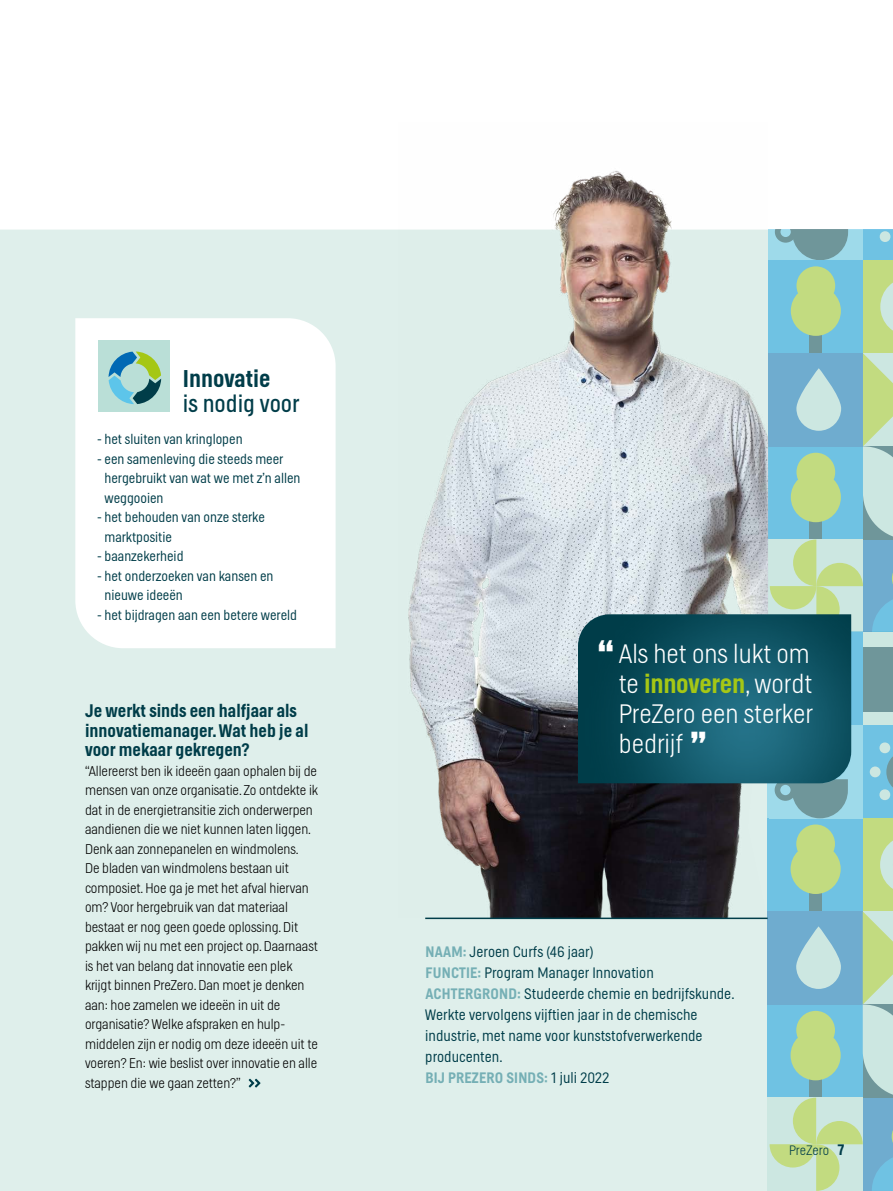
<style>
.page{position:relative;width:893px;height:1191px;background:#fff}
.page>*{position:absolute;margin:0;border:0;box-sizing:border-box;transform-origin:0 0}
.t1{font:900 37.5px "Helsinki";color:#fff}
.t2{font:100 26.4px/30px "Helsinki";color:#fff}
.t3{font:300 24px "Helsinki";color:#003d49}
.t4{font:500 24px "Helsinki";color:#003d49}
.t5{font:500 18px/19.5px "Helsinki";color:#003d49}
.t6{font:200 15px/21px "Helsinki";letter-spacing:.005em;color:#003d49}
.t7{font:100 13.95px/19.5px "Helsinki";letter-spacing:-.005em;color:#000}
.t8{font:200 13.95px/19.5px "Helsinki";color:#003d49}
.t9{font:100 13.5px "Helsinki";letter-spacing:.01em;color:#003d49}
.s1{font-weight:500;color:#a5c715}
.s2{font-weight:500;color:#75afb5}
.s3{font-weight:500;font-size:15px}
</style>
<div class="page">
<div style="left:0;top:230px;width:893px;height:961px;background:#dfefeb"></div>
<svg style="left:249px;top:1078px;width:11px;height:9px"></svg>
<svg style="left:75px;top:318px;width:261px;height:330px"></svg>
<div style="left:98px;top:340px;width:72px;height:72px;background:#badfd7"></div>
<svg style="left:109px;top:351px;width:52px;height:53px"></svg>
<div style="left:768px;top:725px;width:11px;height:93px;background:#9edaea"></div>
<div style="left:768px;top:818px;width:11px;height:93px;background:#6fc2e3"></div>
<div style="left:863px;top:725px;width:30px;height:93px;background:#6fc2e3"></div>
<div style="left:870px;top:766px;width:10px;height:11px;background:#cce7e1;border-radius:50%"></div>
<svg style="left:879px;top:742px;width:14px;height:58px"></svg>
<div style="left:770px;top:632px;width:93px;height:93px;background:linear-gradient(to bottom,#6fc2e3,#6fc2e3)"></div>
<div style="left:770px;top:818px;width:93px;height:93px;background:#6fc2e3"></div>
<div style="left:809px;top:865px;width:13px;height:46px;background:#6f969a"></div>
<div style="left:791px;top:844px;width:50px;height:50px;background:#c2db80;border-radius:50%"></div>
<div style="left:796px;top:824px;width:39px;height:39px;background:#c2db80;border-radius:50%"></div>
<div style="left:770px;top:725px;width:93px;height:93px;background:#9edaea"></div>
<svg style="left:775px;top:783px;width:73px;height:35px"></svg>
<div style="left:863px;top:818px;width:30px;height:93px;background:#c2db80"></div>
<svg style="left:880px;top:840px;width:13px;height:49px"></svg>
<div style="left:863px;top:632px;width:30px;height:93px;background:#cce7e1"></div>
<div style="left:863px;top:647px;width:30px;height:65px;background:#6f969a"></div>
<svg style="left:768px;top:911px;width:125px;height:280px;background:#9dcbc4"></svg>
<hr style="left:863px;top:1190px;width:30px;height:1px;background:#badfd7">
<hr style="left:770px;top:1190px;width:93px;height:1px;background:#5dc5ea">
<div style="left:768px;top:230px;width:11px;height:30px;background:#9edaea"></div>
<div style="left:768px;top:446px;width:11px;height:93px;background:#6fc2e3"></div>
<div style="left:768px;top:539px;width:11px;height:92px;background:#cce7e1"></div>
<div style="left:768px;top:260px;width:11px;height:93px;background:#6fc2e3"></div>
<div style="left:768px;top:353px;width:11px;height:93px;background:#6faccf"></div>
<div style="left:863px;top:230px;width:30px;height:30px;background:#6fc2e3"></div>
<svg style="left:879px;top:231px;width:12px;height:11px"></svg>
<div style="left:770px;top:260px;width:93px;height:93px;background:#6fc2e3"></div>
<div style="left:809px;top:307px;width:13px;height:46px;background:#6f969a"></div>
<div style="left:791px;top:286px;width:50px;height:50px;background:#c2db80;border-radius:50%"></div>
<div style="left:796px;top:266px;width:39px;height:39px;background:#c2db80;border-radius:50%"></div>
<div style="left:770px;top:230px;width:93px;height:30px;background:#9edaea"></div>
<svg style="left:775px;top:230px;width:73px;height:30px"></svg>
<div style="left:863px;top:260px;width:30px;height:93px;background:#c2db80"></div>
<svg style="left:880px;top:282px;width:13px;height:49px"></svg>
<svg style="left:770px;top:353px;width:123px;height:278px;background:#9ccac3"></svg>
<img style="left:397px;top:171px;width:371px;height:747px">
<img style="left:578px;top:614px;width:273px;height:169px">
<hr style="left:425px;top:917px;width:343px;height:2px;background:#003d49">
<h3 class="t4" style="left:183px;top:364px;width:89px">Innovatie</h3>
<h3 class="t3" style="left:183px;top:390px;width:118px">is nodig voor</h3>
<p class="t8" style="left:97px;top:429px;width:147px">- het sluiten van kringlopen</p>
<p class="t8" style="left:105px;top:449px;width:197px;text-indent:-8px">- een samenleving die steeds meer hergebruikt van wat we met z’n allen weggooien</p>
<p class="t8" style="left:105px;top:507px;width:162px;text-indent:-8px">- het behouden van onze sterke marktpositie</p>
<p class="t8" style="left:97px;top:546px;width:88px">- baanzekerheid</p>
<p class="t8" style="left:105px;top:566px;width:170px;text-indent:-8px">- het onderzoeken van kansen en nieuwe ideeën</p>
<p class="t8" style="left:97px;top:605px;width:202px">- het bijdragen aan een betere wereld</p>
<p class="t5" style="left:85px;top:701px;width:225px">Je werkt sinds een halfjaar als innovatiemanager. Wat heb je al voor mekaar gekregen?</p>
<p class="t7" style="left:85px;top:761px;width:235px">“Allereerst ben ik ideeën gaan ophalen bij de mensen van onze organisatie. Zo ontdekte ik dat in de energietransitie zich onderwerpen aandienen die we niet kunnen laten liggen.<br>Denk aan zonnepanelen en windmolens.<br>De bladen van windmolens bestaan uit composiet. Hoe ga je met het afval hiervan om? Voor hergebruik van dat materiaal bestaat er nog geen goede oplossing. Dit pakken wij nu met een project op. Daarnaast is het van belang dat innovatie een plek krijgt binnen PreZero. Dan moet je denken aan: hoe zamelen we ideeën in uit de organisatie? Welke afspraken en hulp&shy;middelen zijn er nodig om deze ideeën uit te voeren? En: wie beslist over innovatie en alle stappen die we gaan zetten?”</p>
<h1 class="t1" style="left:599px;top:632px;width:16px">“</h1>
<h2 class="t2" style="left:619px;top:638px;width:196px">Als het ons lukt om te <span class="s1">innoveren</span>, wordt<br>PreZero een sterker bedrijf</h2>
<h1 class="t1" style="left:706px;top:750px;width:16px;rotate:-180deg">“</h1>
<p class="t6" style="left:425px;top:941px;width:311px"><span class="s2">NAAM:</span> Jeroen Curfs (46 jaar)<br><span class="s2">FUNCTIE:</span> Program Manager Innovation <span class="s2">ACHTERGROND:</span> Studeerde chemie en bedrijfskunde.<br>Werkte vervolgens vijftien jaar in de chemische industrie, met name voor kunststofverwerkende producenten.<br><span class="s2">BIJ PREZERO SINDS:</span> 1 juli 2022</p>
<p class="t9" style="left:789px;top:1142px;width:57px">PreZero <span class="s3">7</span></p>
</div>
